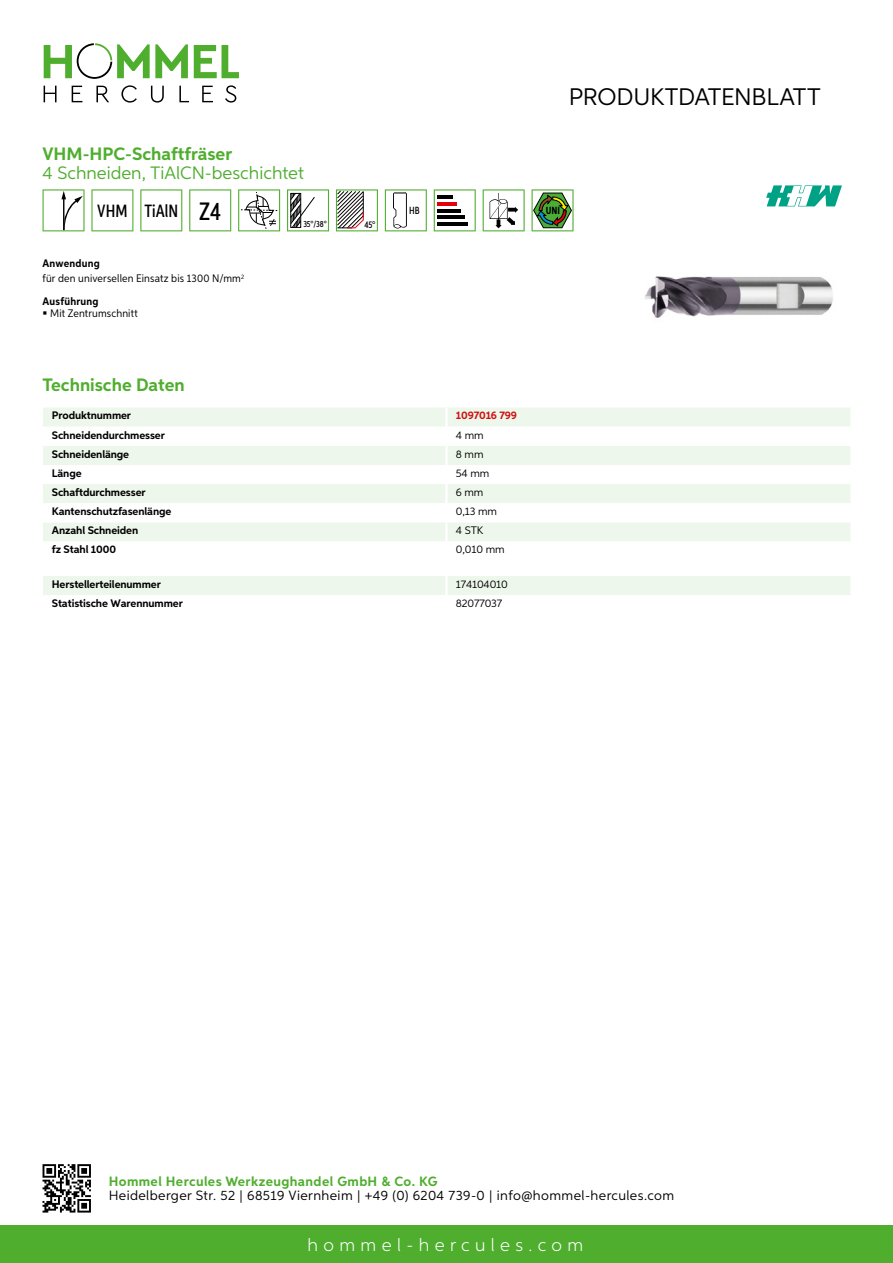
<style>
.page{position:relative;width:893px;height:1263px;background:#fff}
.page>*{position:absolute;margin:0;border:0;box-sizing:border-box;transform-origin:0 0}
.t1{font:24px "Aspira";letter-spacing:-.01em;color:#000}
.t2{font:700 18px "Aspira";color:#50ae2f}
.t3{font:18px "Aspira";color:#50ae2f}
.t4{font:300 18px "Aspira";letter-spacing:.3em;color:#fff}
.t5{font:500 17.85px "Aspira XX Nar";color:#000}
.t6{font:13.5px "Aspira";letter-spacing:.03em;color:#000}
.t7{font:700 13.5px "Aspira";letter-spacing:.03em;color:#50ae2f}
.t8{font:700 10.95px "Aspira";letter-spacing:-.01em;color:#000}
.t9{font:10.95px/15.1px "Aspira Nar";letter-spacing:.015em;color:#000}
.t10{font:10.95px "Aspira";letter-spacing:-.01em;color:#000}
.t11{font:700 10.95px "Aspira";letter-spacing:-.01em;color:#cd1013}
.t12{font:700 10.95px "Aspira Nar";letter-spacing:.02em;color:#000}
.t13{font:700 10.35px "Aspira XX Nar";color:#000}
.t14{font:500 10.35px "Aspira XX Nar";color:#000}
.t15{font:500 9.6px "Aspira XX Nar";color:#000}
.t16{font:500 8.85px "Aspira XX Nar";color:#000}
.s1{font-size:25.2px}
.s2{font-weight:700}
</style>
<div class="page">
<div style="left:0;top:1226px;width:893px;height:37px;background:#50ae2f"></div>
<svg style="left:43px;top:1164px;width:48px;height:48px"></svg>
<svg style="left:194px;top:45px;width:45px;height:33px"></svg>
<svg style="left:44px;top:43px;width:144px;height:36px"></svg>
<svg style="left:44px;top:86px;width:13px;height:16px"></svg>
<svg style="left:72px;top:86px;width:10px;height:16px"></svg>
<svg style="left:96px;top:86px;width:13px;height:16px"></svg>
<svg style="left:121px;top:85px;width:16px;height:18px"></svg>
<svg style="left:151px;top:86px;width:13px;height:17px"></svg>
<svg style="left:179px;top:86px;width:10px;height:16px"></svg>
<svg style="left:202px;top:86px;width:11px;height:16px"></svg>
<svg style="left:225px;top:85px;width:11px;height:18px"></svg>
<div style="left:43px;top:408px;width:807px;height:18px;background:#eef7eb"></div>
<svg style="left:43px;top:446px;width:807px;height:95px;fill:#eef7eb"></svg>
<hr style="left:445px;top:407px;width:3px;height:20px;background:#fff">
<hr style="left:445px;top:446px;width:3px;height:19px;background:#fff">
<hr style="left:445px;top:465px;width:3px;height:19px;background:#fff">
<hr style="left:445px;top:484px;width:3px;height:19px;background:#fff">
<hr style="left:445px;top:503px;width:3px;height:19px;background:#fff">
<hr style="left:445px;top:522px;width:3px;height:19px;background:#fff">
<div style="left:43px;top:576px;width:807px;height:19px;background:#eef7eb"></div>
<svg style="left:43px;top:189px;width:42px;height:42px"></svg>
<svg style="left:91px;top:189px;width:42px;height:42px"></svg>
<svg style="left:140px;top:189px;width:42px;height:42px"></svg>
<svg style="left:189px;top:189px;width:42px;height:42px"></svg>
<svg style="left:238px;top:189px;width:42px;height:42px"></svg>
<svg style="left:287px;top:189px;width:42px;height:42px"></svg>
<svg style="left:336px;top:189px;width:42px;height:42px"></svg>
<svg style="left:385px;top:189px;width:42px;height:42px"></svg>
<svg style="left:434px;top:189px;width:42px;height:42px"></svg>
<hr style="left:437px;top:196px;width:16px;height:3px;background:#000">
<hr style="left:437px;top:202px;width:20px;height:4px;background:#e3000b">
<hr style="left:437px;top:209px;width:24px;height:3px;background:#000">
<hr style="left:437px;top:216px;width:27px;height:3px;background:#000">
<hr style="left:437px;top:222px;width:31px;height:4px;background:#000">
<svg style="left:483px;top:189px;width:42px;height:42px"></svg>
<svg style="left:532px;top:189px;width:42px;height:42px"></svg>
<img style="left:645px;top:276px;width:188px;height:42px">
<svg style="left:766px;top:185px;width:76px;height:21px"></svg>
<h2 class="t2" style="left:43px;top:142px;width:191px">VHM-HPC-Schaftfräser</h2>
<h2 class="t3" style="left:43px;top:162px;width:263px">4 Schneiden, TiAlCN -beschichtet</h2>
<h3 class="t5" style="left:97px;top:200px;width:125px">VHM TiAlN <span class="s1">Z4</span></h3>
<p class="t9" style="left:43px;top:256px;width:203px"><span class="s2">Anwendung<br></span>für den universellen Einsatz bis 1300 N/mm<sup>2</sup></p>
<p class="t12" style="left:43px;top:294px;width:58px">Ausführung</p>
<p class="t9" style="left:50px;top:306px;width:89px">Mit Zentrumschnitt</p>
<p class="t16" style="left:303px;top:219px;width:25px">35°/38°</p>
<p class="t15" style="left:364px;top:219px;width:13px">45°</p>
<h1 class="t1" style="left:569px;top:82px;width:253px">Produktdatenblatt</h1>
<p class="t14" style="left:409px;top:204px;width:12px">HB</p>
<p class="t13" style="left:546px;top:205px;width:16px">UNI</p>
<h2 class="t2" style="left:43px;top:373px;width:144px">Technische Daten</h2>
<p class="t8" style="left:52px;top:409px;width:81px">Produktnummer</p>
<p class="t11" style="left:456px;top:409px;width:63px">1097016 799</p>
<p class="t8" style="left:52px;top:428px;width:115px">Schneidendurchmesser</p>
<p class="t10" style="left:456px;top:428px;width:29px">4 mm</p>
<p class="t8" style="left:52px;top:447px;width:79px">Schneidenlänge</p>
<p class="t10" style="left:456px;top:447px;width:29px">8 mm</p>
<p class="t8" style="left:52px;top:466px;width:31px">Länge</p>
<p class="t10" style="left:456px;top:466px;width:35px">54 mm</p>
<p class="t8" style="left:52px;top:485px;width:95px">Schaftdurchmesser</p>
<p class="t10" style="left:456px;top:485px;width:29px">6 mm</p>
<p class="t8" style="left:52px;top:505px;width:121px">Kantenschutzfasenlänge</p>
<p class="t10" style="left:456px;top:505px;width:43px">0,13 mm</p>
<p class="t8" style="left:52px;top:524px;width:88px">Anzahl Schneiden</p>
<p class="t10" style="left:456px;top:524px;width:23px">4 STK</p>
<p class="t8" style="left:52px;top:543px;width:66px">fz Stahl 1000</p>
<p class="t10" style="left:456px;top:543px;width:50px">0,010 mm</p>
<p class="t8" style="left:52px;top:577px;width:111px">Herstellerteilenummer</p>
<p class="t10" style="left:456px;top:577px;width:53px">174104010</p>
<p class="t8" style="left:52px;top:596px;width:132px">Statistische Warennummer</p>
<p class="t10" style="left:456px;top:597px;width:48px">82077037</p>
<p class="t7" style="left:109px;top:1172px;width:330px">Hommel Hercules Werkzeughandel GmbH &amp; Co. KG</p>
<p class="t6" style="left:109px;top:1187px;width:567px">Heidelberger Str. 52 | 68519 Viernheim | +49 (0) 6204 739-0 | info@hommel-hercules.com</p>
<h2 class="t4" style="left:307px;top:1234px;width:277px">hommel-hercules.com</h2>
</div>
